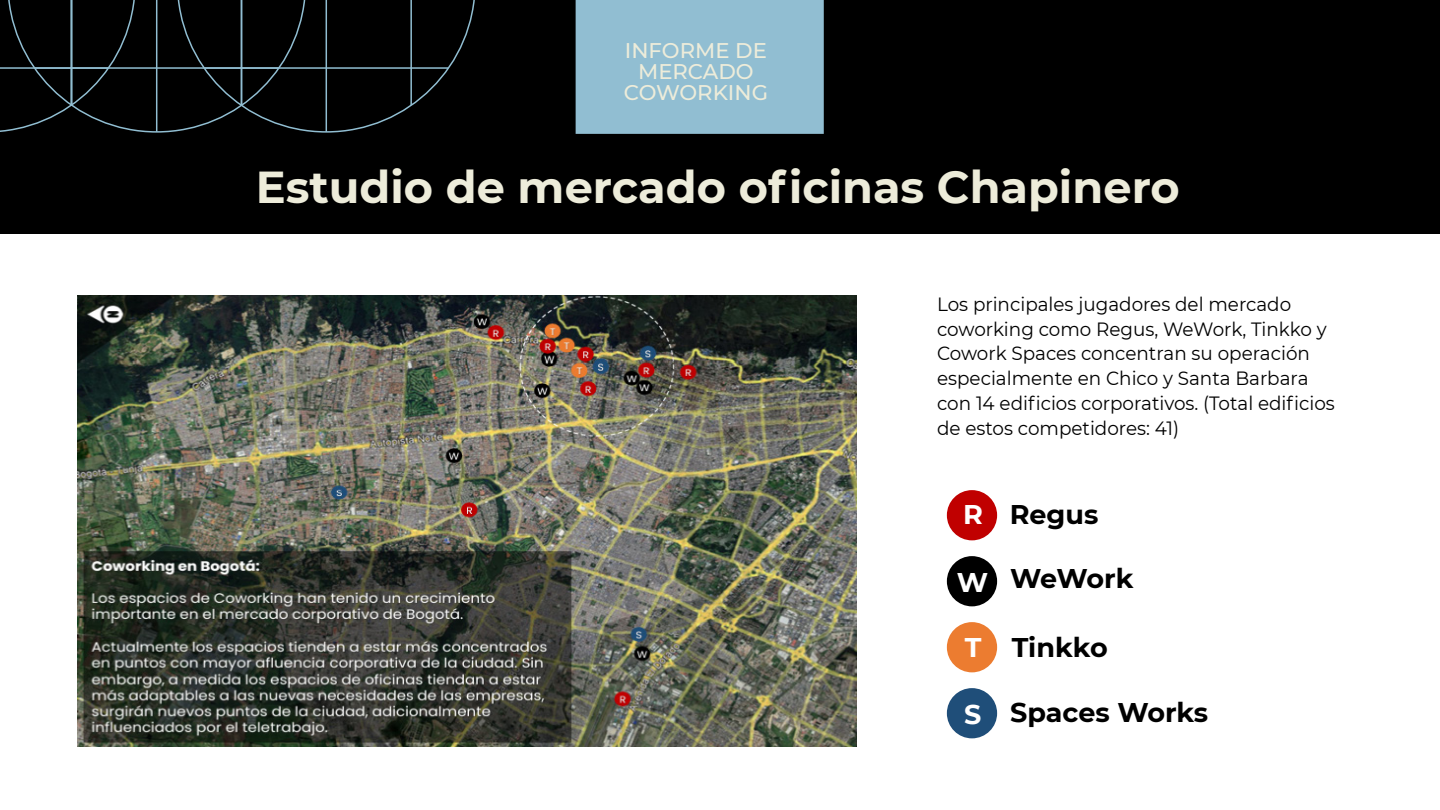
<style>
.page{position:relative;width:1440px;height:810px;background:#fff}
.page>*{position:absolute;margin:0;border:0;box-sizing:border-box;transform-origin:0 0}
.t1{font:700 44.7px "Montserrat";color:#edecda}
.t2{font:700 27px "Montserrat";color:#000}
.t3{font:700 27px "Montserrat";color:#fff}
.t4{font:500 21.23px/21px "Montserrat";color:#edecda;text-align:center}
.t5{font:19.2px/24.8px "Montserrat";color:#000;scale:.96 1}
.s1{color:#fff}
</style>
<div class="page">
<div style="left:947px;top:556px;width:50px;height:50px;background:#000;border-radius:50%"></div>
<div style="left:947px;top:622px;width:50px;height:50px;background:#ec7c30;border-radius:50%"></div>
<div style="left:947px;top:688px;width:50px;height:50px;background:#1f4e79;border-radius:50%"></div>
<div style="left:947px;top:490px;width:50px;height:50px;background:#c00000;border-radius:50%"></div>
<div style="left:0;top:0;width:1440px;height:234px;background:#000"></div>
<div style="left:576px;top:0;width:248px;height:134px;background:#91bed2"></div>
<img style="left:78px;top:295px;width:779px;height:452px">
<svg style="left:0;top:0;width:475px;height:133px"></svg>
<hr style="left:326px;top:0;width:1px;height:132px;background:#91bed2">
<hr style="left:410px;top:0;width:2px;height:105px;background:#91bed2">
<hr style="left:241px;top:0;width:1px;height:105px;background:#91bed2">
<hr style="left:204px;top:67px;width:244px;height:2px;background:#91bed2">
<p class="t4" style="left:624px;top:39px;width:146px">INFORME DE<br>MERCADO<br>COWORKING</p>
<h1 class="t1" style="left:256px;top:155px;width:925px">Estudio de mercado oficinas Chapinero</h1>
<p class="t5" style="left:937px;top:291px;width:416px">Los principales jugadores del mercado coworking como Regus, WeWork, Tinkko y Cowork Spaces concentran su operación especialmente en Chico y Santa Barbara con 14 edificios corporativos. (Total edificios de estos competidores: 41)</p>
<h2 class="t2" style="left:963px;top:495px;width:137px"><span class="s1">R</span> Regus</h2>
<h2 class="t3" style="left:957px;top:563px;width:33px">W</h2>
<h2 class="t2" style="left:1010px;top:559px;width:125px">WeWork</h2>
<h2 class="t3" style="left:965px;top:628px;width:18px">T</h2>
<h2 class="t2" style="left:1012px;top:628px;width:97px">Tinkko</h2>
<h2 class="t3" style="left:964px;top:695px;width:19px">S</h2>
<h2 class="t2" style="left:1010px;top:693px;width:200px">Spaces Works</h2>
</div>
